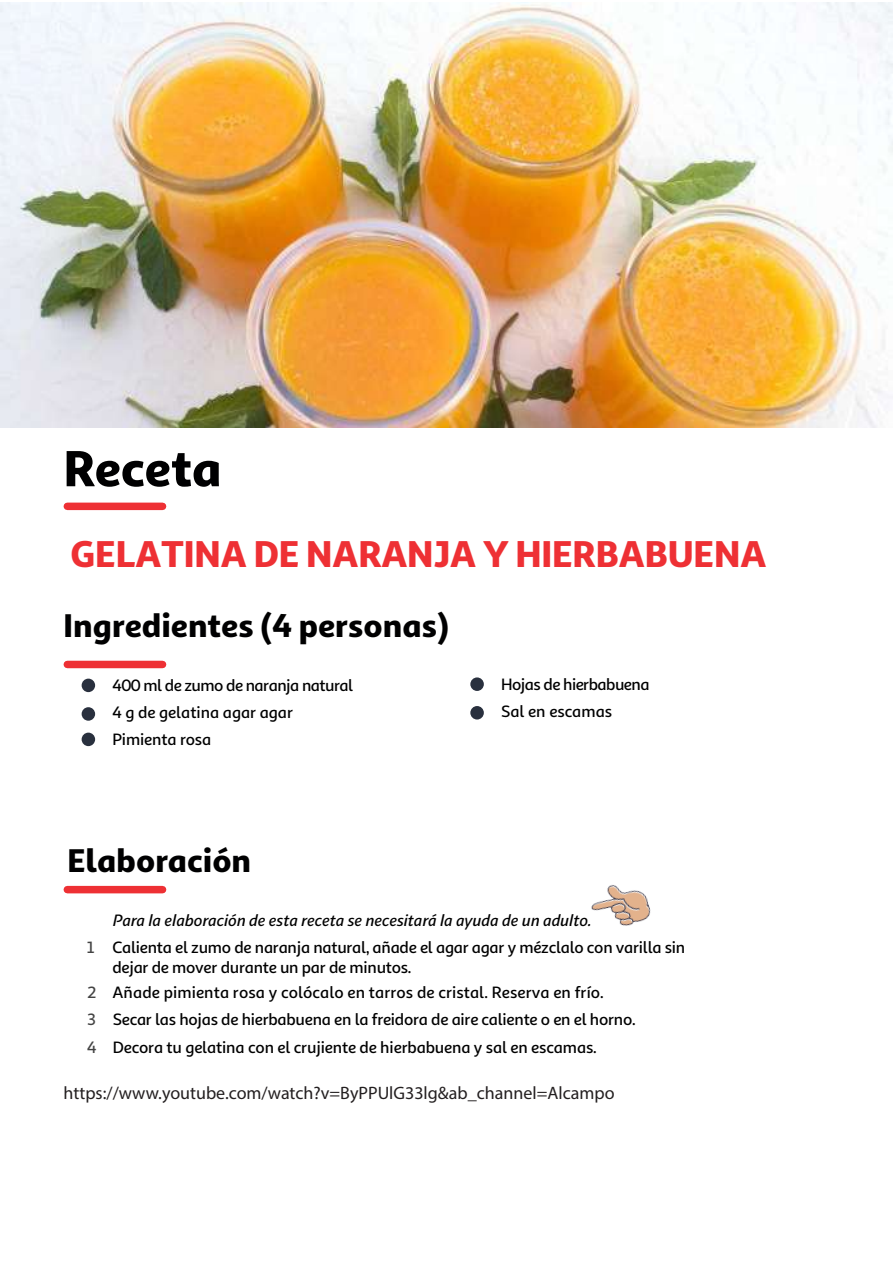
<style>
.page{position:relative;width:893px;height:1263px;background:#fff}
.page>*{position:absolute;margin:0;border:0;box-sizing:border-box;transform-origin:0 0}
.t1{font:900 51px "Sana Sans Alt";letter-spacing:-.005em;color:#000001}
.t2{font:900 37.5px "Sana Sans Alt";letter-spacing:-.005em;color:#ee3034}
.t3{font:900 33px "Sana Sans Alt";color:#000001}
.t4{font:18px "Myriad Pro";color:#231f20}
.t5{font:500 16.5px/19.8px "Sana Sans Alt";letter-spacing:-.015em;color:#000}
.t6{font:500 16.5px/27px "Sana Sans Alt";letter-spacing:-.01em;color:#000001}
.t7{font:italic 500 16.5px "Sana Sans Alt";letter-spacing:-.005em;color:#000001}
.t8{font:500 16.5px/26.8px "Sana Sans Alt";letter-spacing:-.03em;color:#000001}
</style>
<div class="page">
<div style="left:67px;top:503px;width:96px;height:7px;background:#ee3034"></div>
<div style="left:67px;top:661px;width:96px;height:7px;background:#ee3034"></div>
<div style="left:67px;top:886px;width:96px;height:7px;background:#ee3034"></div>
<div style="left:82px;top:679px;width:13px;height:13px;background:#29303e;border-radius:50%"></div>
<div style="left:82px;top:707px;width:13px;height:14px;background:#29303e;border-radius:50%"></div>
<div style="left:82px;top:733px;width:13px;height:13px;background:#29303e;border-radius:50%"></div>
<div style="left:470px;top:677px;width:14px;height:14px;background:#29303e;border-radius:50%"></div>
<div style="left:470px;top:706px;width:14px;height:13px;background:#29303e;border-radius:50%"></div>
<img style="left:591px;top:885px;width:60px;height:41px">
<img style="left:0;top:3px;width:893px;height:424px">
<h1 class="t1" style="left:64px;top:428px;width:160px">Receta</h1>
<h2 class="t2" style="left:71px;top:524px;width:697px">GELATINA DE NARANJA Y HIERBABUENA</h2>
<h3 class="t3" style="left:64px;top:599px;width:387px">Ingredientes (4 personas)</h3>
<p class="t6" style="left:112px;top:670px;width:242px">400 ml de zumo de naranja natural<br>4 g de gelatina agar agar<br>Pimienta rosa</p>
<h3 class="t3" style="left:68px;top:834px;width:185px">Elaboración</h3>
<p class="t8" style="left:501px;top:669px;width:150px">Hojas de hierbabuena<br>Sal en escamas</p>
<p class="t8" style="left:87px;top:933px;width:9px">1</p>
<p class="t8" style="left:87px;top:978px;width:11px">2<br>3</p>
<p class="t8" style="left:87px;top:1033px;width:11px">4</p>
<p class="t7" style="left:112px;top:908px;width:481px">Para la elaboración de esta receta se necesitará la ayuda de un adulto.</p>
<p class="t5" style="left:112px;top:936px;width:574px">Calienta el zumo de naranja natural, añade el agar agar y mézclalo con varilla sin dejar de mover durante un par de minutos.</p>
<p class="t5" style="left:112px;top:978px;width:525px;line-height:26.8px">Añade pimienta rosa y colócalo en tarros de cristal. Reserva en frío.<br>Secar las hojas de hierbabuena en la freidora de aire caliente o en el horno.</p>
<p class="t5" style="left:113px;top:1036px;width:486px">Decora tu gelatina con el crujiente de hierbabuena y sal en escamas.</p>
<p class="t4" style="left:64px;top:1082px;width:552px">https://www.youtube.com/watch?v=ByPPUlG33lg&amp;ab_channel=Alcampo</p>
</div>
